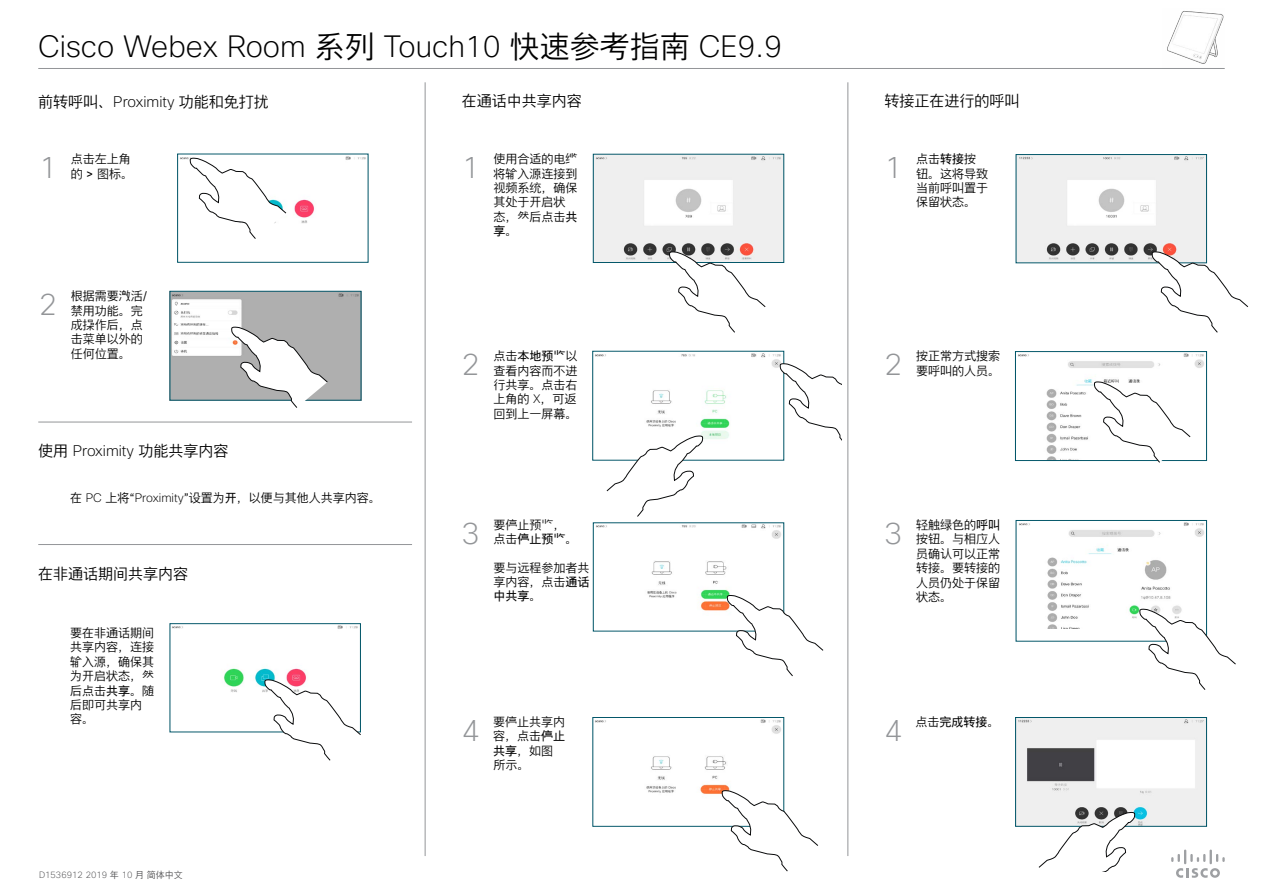
<style>
.page{position:relative;width:1263px;height:893px;background:#fff}
.page>*{position:absolute;margin:0;border:0;box-sizing:border-box;transform-origin:0 0}
.t1{font:200 30px "Cisco Sans";color:#000}
.t2{font:200 30px "Cisco Sans";color:#939598}
.t3{font:15px "Cisco Sans CHS Light";color:#000}
.t4{font:200 15px "Cisco Sans";color:#000}
.t5{font:12px/14.4px "Cisco Sans CHS Light";color:#000}
.t6{font:12px "Cisco Sans CHS";color:#000}
.t7{font:200 9px "Cisco Sans";color:#4d4d4f}
.s1{font-family:"Cisco Sans CHS Light";font-weight:400}
.s2{font-family:"Cisco Sans";font-weight:200}
.s3{font-family:"Cisco Sans CHS"}
.s4{font-family:"Cisco Sans CHS Light"}
</style>
<div class="page">
<img style="left:595px;top:353px;width:186px;height:87px">
<svg style="left:606px;top:435px;width:97px;height:82px"></svg>
<img style="left:180px;top:156px;width:186px;height:67px">
<img style="left:172px;top:626px;width:186px;height:66px">
<svg style="left:190px;top:157px;width:96px;height:82px"></svg>
<img style="left:172px;top:293px;width:187px;height:105px">
<div style="left:170px;top:291px;width:191px;height:109px;border:1px solid #005568"></div>
<svg style="left:231px;top:326px;width:97px;height:82px"></svg>
<svg style="left:264px;top:679px;width:97px;height:82px"></svg>
<img style="left:595px;top:719px;width:186px;height:78px">
<div style="left:593px;top:717px;width:191px;height:109px;border:1px solid #005568"></div>
<img style="left:595px;top:156px;width:187px;height:105px">
<div style="left:593px;top:154px;width:191px;height:109px;border:1px solid #005568"></div>
<svg style="left:669px;top:251px;width:97px;height:82px"></svg>
<svg style="left:722px;top:790px;width:96px;height:81px"></svg>
<img style="left:1017px;top:719px;width:187px;height:105px">
<div style="left:1015px;top:717px;width:191px;height:109px;border:1px solid #005568"></div>
<img style="left:1018px;top:156px;width:186px;height:105px">
<div style="left:1016px;top:154px;width:190px;height:109px;border:1px solid #005568"></div>
<svg style="left:1152px;top:251px;width:96px;height:82px"></svg>
<img style="left:1019px;top:522px;width:185px;height:107px">
<div style="left:1016px;top:520px;width:190px;height:121px;border:1px solid #005568"></div>
<svg style="left:1139px;top:608px;width:97px;height:82px"></svg>
<svg style="left:1038px;top:812px;width:97px;height:60px"></svg>
<img style="left:1018px;top:353px;width:186px;height:106px">
<div style="left:1015px;top:351px;width:191px;height:110px;border:1px solid #005568"></div>
<svg style="left:1094px;top:381px;width:96px;height:82px"></svg>
<hr style="left:425px;top:82px;width:1px;height:774px;background:#939598">
<svg style="left:1171px;top:849px;width:54px;height:29px"></svg>
<hr style="left:38px;top:68px;width:1187px;height:1px;background:#939598">
<hr style="left:38px;top:422px;width:374px;height:1px;background:#939598">
<hr style="left:38px;top:544px;width:374px;height:1px;background:#939598">
<svg style="left:673px;top:512px;width:86px;height:15px"></svg>
<img style="left:596px;top:525px;width:185px;height:86px">
<img style="left:1167px;top:11px;width:57px;height:53px">
<svg style="left:780px;top:363px;width:62px;height:81px"></svg>
<hr style="left:847px;top:82px;width:1px;height:774px;background:#939598">
<svg style="left:727px;top:595px;width:96px;height:81px"></svg>
<h1 class="t1" style="left:38px;top:27px;width:745px">Cisco Webex Room <span class="s1">系列</span> Touch10 <span class="s1">快速参考指南</span> CE9.9</h1>
<p class="t3" style="left:462px;top:91px;width:121px">在通话中共享内容</p>
<p class="t3" style="left:38px;top:92px;width:232px">前转呼叫、<span class="s2">Proximity</span> 功能和免打扰</p>
<p class="t3" style="left:884px;top:91px;width:136px">转接正在进行的呼叫</p>
<h1 class="t2" style="left:39px;top:149px;width:20px">1</h1>
<p class="t5" style="left:71px;top:152px;width:64px">点击左上角的 <span class="s3">&gt;</span> 图标。</p>
<h1 class="t2" style="left:39px;top:286px;width:20px">2</h1>
<p class="t5" style="left:71px;top:289px;width:78px">根据需要激活/禁用功能。完成操作后，点击菜单以外的任何位置。</p>
<p class="t4" style="left:38px;top:441px;width:192px"><span class="s1">使用</span> Proximity <span class="s1">功能共享内容</span></p>
<p class="t5" style="left:70px;top:490px;width:312px">在 <span class="s2">PC</span> 上将“<span class="s2">Proximity</span>”设置为<span class="s3">开</span>，以便与其他人共享内容。</p>
<p class="t3" style="left:38px;top:564px;width:151px">在非通话期间共享内容</p>
<p class="t5" style="left:70px;top:626px;width:85px">要在非通话期间共享内容，连接输入源，确保其为开启状态，然后点击<span class="s3">共享</span>。随后即可共享内容。</p>
<p class="t7" style="left:39px;top:869px;width:145px">D1536912 2019 <span class="s1">年</span> 10 <span class="s1">月 简体中文</span></p>
<h1 class="t2" style="left:462px;top:149px;width:19px">1</h1>
<p class="t5" style="left:493px;top:152px;width:85px">使用合适的电缆将输入源连接到视频系统，确保其处于开启状态，然后点击<span class="s3">共</span></p>
<p class="t6" style="left:493px;top:223px;width:25px">享<span class="s4">。</span></p>
<h1 class="t2" style="left:884px;top:149px;width:19px">1</h1>
<p class="t5" style="left:916px;top:152px;width:73px">点击<span class="s3">转接</span>按钮。这将导致当前呼叫置于保留状态。</p>
<h1 class="t2" style="left:462px;top:346px;width:19px">2</h1>
<p class="t6" style="left:493px;top:348px;width:85px"><span class="s4">点击</span>本地预览<span class="s4">以</span></p>
<p class="t5" style="left:493px;top:363px;width:85px;text-align:justify">查看内容而不进行共享。点击右上角的 <span class="s2">X</span>，可返回到上一屏幕。</p>
<p class="t5" style="left:916px;top:349px;width:85px">按正常方式搜索</p>
<h1 class="t2" style="left:884px;top:346px;width:19px">2</h1>
<p class="t5" style="left:916px;top:363px;width:85px">要呼叫的人员。</p>
<h1 class="t2" style="left:462px;top:514px;width:19px">3</h1>
<p class="t5" style="left:493px;top:518px;width:73px">要停止预览，</p>
<p class="t6" style="left:493px;top:531px;width:85px"><span class="s4">点击</span>停止预览<span class="s4">。</span></p>
<p class="t5" style="left:493px;top:560px;width:97px">要与远程参加者共享内容，点击<span class="s3">通话</span></p>
<p class="t6" style="left:493px;top:588px;width:49px">中共享<span class="s4">。</span></p>
<h1 class="t2" style="left:884px;top:514px;width:19px">3</h1>
<p class="t5" style="left:916px;top:518px;width:85px;text-align:justify">轻触绿色的<span class="s3">呼叫</span>按钮。与相应人员确认可以正常转接。要转接的人员仍处于保留状态。</p>
<p class="t5" style="left:493px;top:715px;width:74px">要停止共享内容，点击<span class="s3">停止共享</span>，如图所示。</p>
<h1 class="t2" style="left:462px;top:711px;width:19px">4</h1>
<p class="t6" style="left:915px;top:714px;width:85px"><span class="s4">点击</span>完成转接<span class="s4">。</span></p>
<h1 class="t2" style="left:884px;top:711px;width:19px">4</h1>
</div>
